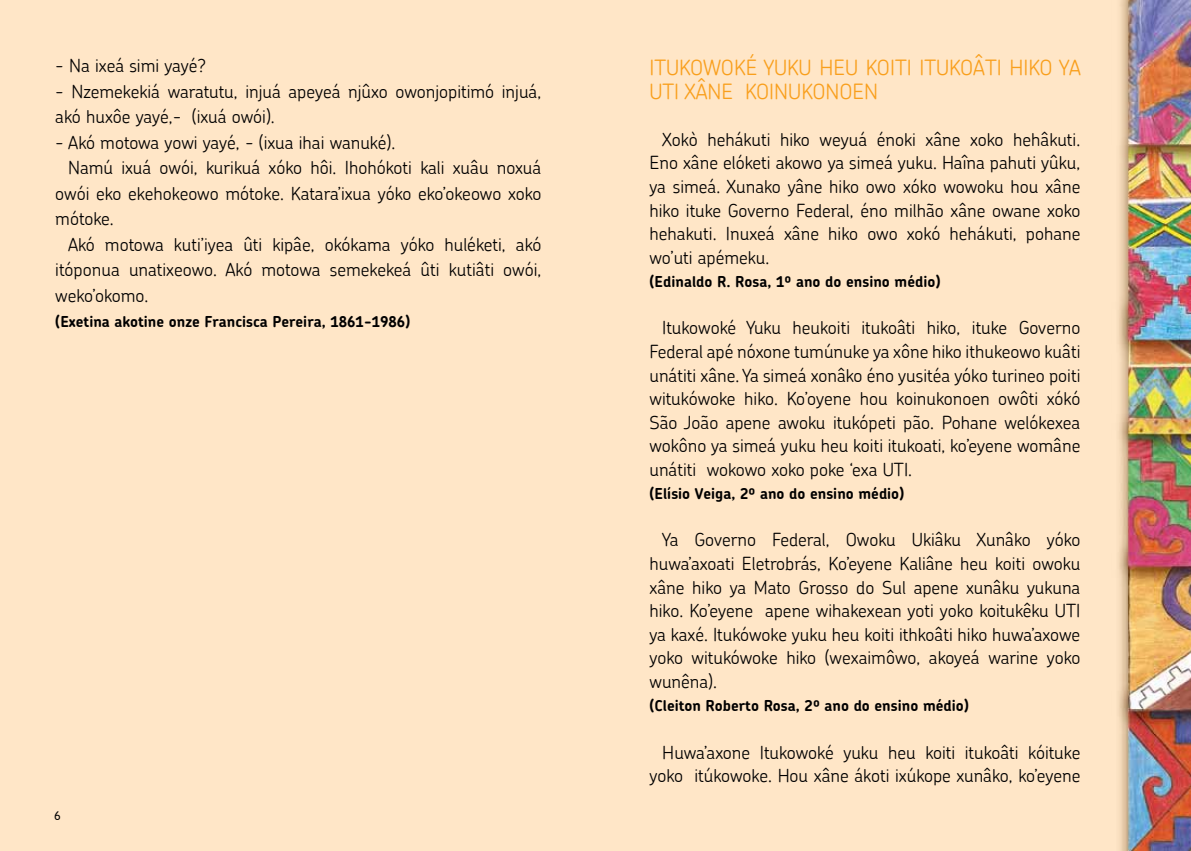
<style>
.page{position:relative;width:1191px;height:851px;background:#fff}
.page>*{position:absolute;margin:0;border:0;box-sizing:border-box;transform-origin:0 0}
.t1{font:300 21px/23.5px "Chevin";color:#f99f1c}
.t2{font:300 18px/23.5px "Chevin";color:#000;text-align:justify}
.t3{font:700 15px "Chevin";color:#000}
.t4{font:500 12px "Chevin";color:#000}
</style>
<div class="page">
<div style="left:0;top:0;width:1103px;height:850px;background:#ffe6c7"></div>
<img style="left:1103px;top:0;width:88px;height:850px">
<p class="t2" style="left:55px;top:54px;width:152px">- Na ixeá simi yayé?</p>
<p class="t2" style="left:55px;top:78px;width:487px;line-height:25.5px">- Nzemekekiá waratutu, injuá apeyeá njûxo owonjopitimó injuá, akó huxôe yayé,- (ixuá owói).</p>
<p class="t2" style="left:55px;top:130px;width:341px">- Akó motowa yowi yayé, - (ixua ihai wanuké).</p>
<p class="t2" style="left:68px;top:156px;width:475px">Namú ixuá owói, kurikuá xóko hôi. Ihohókoti kali xuâu noxuá</p>
<p class="t2" style="left:55px;top:181px;width:487px">owói eko ekehokeowo mótoke. Katara’ixua yóko eko’okeowo xoko</p>
<p class="t2" style="left:55px;top:207px;width:60px">mótoke.</p>
<p class="t2" style="left:68px;top:232px;width:475px">Akó motowa kuti’iyea ûti kipâe, okókama yóko huléketi, akó</p>
<p class="t2" style="left:55px;top:258px;width:487px">itóponua unatixeowo. Akó motowa semekekeá ûti kutiâti owói,</p>
<p class="t2" style="left:55px;top:283px;width:95px">weko’okomo.</p>
<p class="t3" style="left:55px;top:312px;width:357px">(Exetina akotine onze Francisca Pereira, 1861-1986)</p>
<p class="t4" style="left:54px;top:807px;width:8px">6</p>
<p class="t1" style="left:649px;top:55px;width:433px">ITUKOWOKÉ YUKU HEU KOITI ITUKOÂTI HIKO YA<br>UTI XÂNE KOINUKONOEN</p>
<p class="t2" style="left:649px;top:127px;width:432px;text-indent:13px">Xokò hehákuti hiko weyuá énoki xâne xoko hehâkuti.<br>Eno xâne elóketi akowo ya simeá yuku. Haîna pahuti yûku, ya simeá. Xunako yâne hiko owo xóko wowoku hou xâne hiko ituke Governo Federal, éno milhão xâne owane xoko hehakuti. Inuxeá xâne hiko owo xokó hehákuti, pohane wo’uti apémeku.</p>
<p class="t3" style="left:649px;top:272px;width:292px">(Edinaldo R. Rosa, 1º ano do ensino médio)</p>
<p class="t2" style="left:649px;top:316px;width:432px;text-indent:13px">Itukowoké Yuku heukoiti itukoâti hiko, ituke Governo Federal apé nóxone tumúnuke ya xône hiko ithukeowo kuâti unátiti xâne. Ya simeá xonâko éno yusitéa yóko turineo poiti witukówoke hiko. Ko’oyene hou koinukonoen owôti xókó São João apene awoku itukópeti pão. Pohane welókexea wokôno ya simeá yuku heu koiti itukoati, ko’eyene womâne unátiti wokowo xoko poke ‘exa UTI.</p>
<p class="t3" style="left:649px;top:484px;width:256px">(Elísio Veiga, 2º ano do ensino médio)</p>
<p class="t2" style="left:649px;top:528px;width:432px;text-indent:13px">Ya Governo Federal, Owoku Ukiâku Xunâko yóko huwa’axoati Eletrobrás, Ko’eyene Kaliâne heu koiti owoku xâne hiko ya Mato Grosso do Sul apene xunâku yukuna hiko. Ko’eyene apene wihakexean yoti yoko koitukêku UTI ya kaxé. Itukówoke yuku heu koiti ithkoâti hiko huwa’axowe yoko witukówoke hiko (wexaimôwo, akoyeá warine yoko wunêna).</p>
<p class="t3" style="left:649px;top:696px;width:321px">(Cleiton Roberto Rosa, 2º ano do ensino médio)</p>
<p class="t2" style="left:649px;top:739px;width:432px;text-align:right">Huwa’axone Itukowoké yuku heu koiti itukoâti kóituke yoko itúkowoke. Hou xâne ákoti ixúkope xunâko, ko’eyene</p>
</div>
